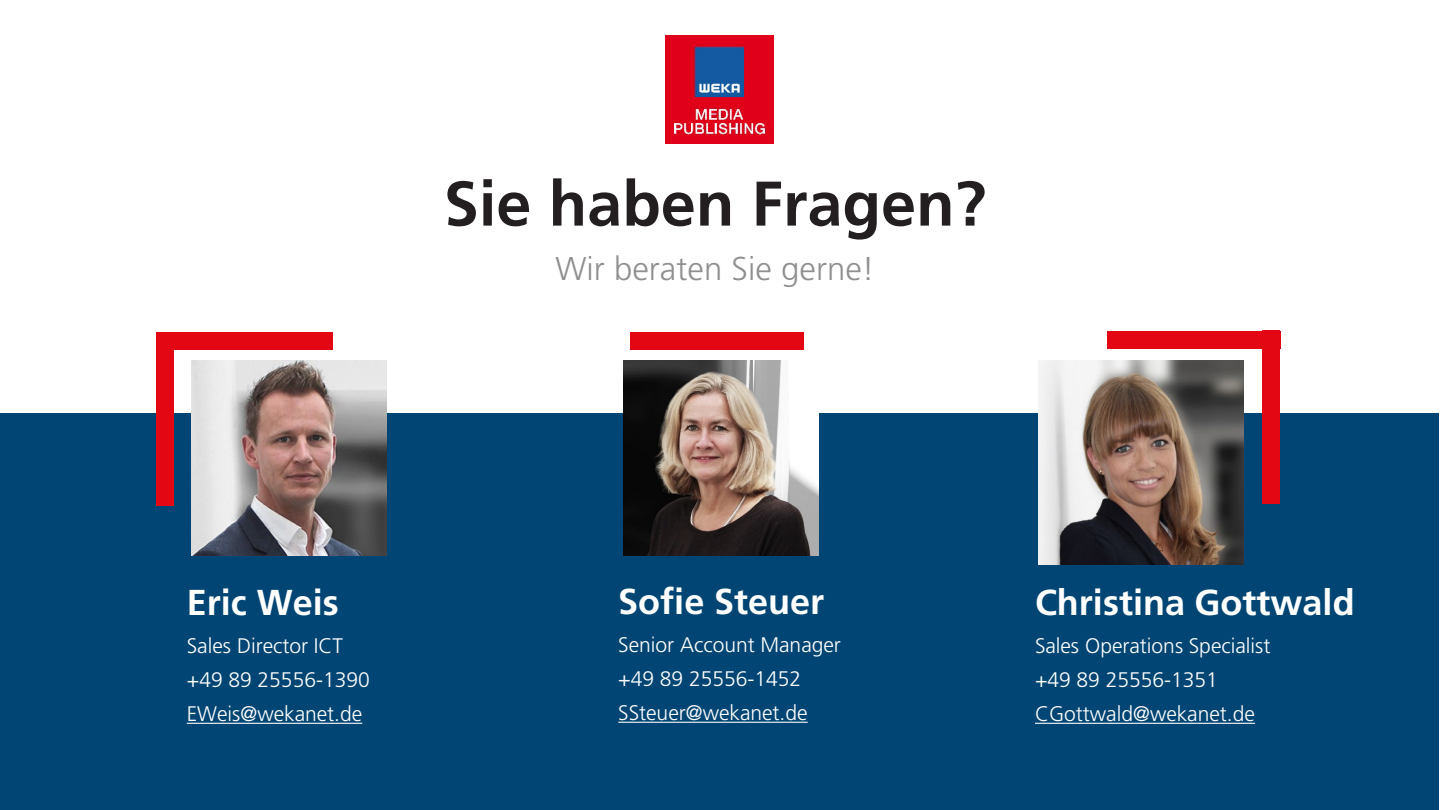
<style>
.page{position:relative;width:1440px;height:810px;background:#fff}
.page>*{position:absolute;margin:0;border:0;box-sizing:border-box;transform-origin:0 0}
.t1{font:700 63px "Frutiger LT Std";color:#231f20}
.t2{font:700 36px "Frutiger LT Std";color:#fff}
.t3{font:300 33px "Frutiger LT Std";color:#8f8f8f}
.t4{font:300 21px "Frutiger LT Std";color:#fff}
</style>
<div class="page">
<img style="left:666px;top:36px;width:107px;height:107px">
<div style="left:0;top:413px;width:1438px;height:397px;background:#004573"></div>
<svg style="left:187px;top:723px;width:175px;height:1px"></svg>
<img style="left:191px;top:360px;width:196px;height:196px">
<svg style="left:618px;top:722px;width:190px;height:1px"></svg>
<svg style="left:1035px;top:723px;width:220px;height:1px"></svg>
<img style="left:1038px;top:360px;width:205px;height:205px">
<img style="left:623px;top:360px;width:196px;height:196px">
<div style="left:160px;top:332px;width:173px;height:18px;background:#e30613"></div>
<div style="left:156px;top:332px;width:18px;height:173px;background:#e30613"></div>
<div style="left:630px;top:332px;width:173px;height:18px;background:#e30613"></div>
<div style="left:1107px;top:331px;width:173px;height:18px;background:#e30613"></div>
<div style="left:1263px;top:331px;width:17px;height:173px;background:#e30613"></div>
<p class="t1" style="left:444px;top:167px;width:544px">Sie haben Fragen?</p>
<p class="t3" style="left:555px;top:250px;width:321px">Wir beraten Sie gerne!</p>
<p class="t2" style="left:187px;top:581px;width:154px">Eric Weis</p>
<p class="t4" style="left:187px;top:634px;width:158px">Sales Director ICT</p>
<p class="t4" style="left:187px;top:668px;width:184px">+49 89 25556-1390</p>
<p class="t4" style="left:187px;top:702px;width:177px">EWeis@wekanet.de</p>
<p class="t2" style="left:618px;top:580px;width:207px">Sofie Steuer</p>
<p class="t4" style="left:618px;top:633px;width:224px">Senior Account Manager</p>
<p class="t4" style="left:618px;top:667px;width:184px">+49 89 25556-1452</p>
<p class="t4" style="left:618px;top:701px;width:191px">SSteuer@wekanet.de</p>
<p class="t2" style="left:1035px;top:581px;width:321px">Christina Gottwald</p>
<p class="t4" style="left:1035px;top:634px;width:237px">Sales Operations Specialist</p>
<p class="t4" style="left:1035px;top:668px;width:184px">+49 89 25556-1351</p>
<p class="t4" style="left:1035px;top:702px;width:222px">CGottwald@wekanet.de</p>
</div>
